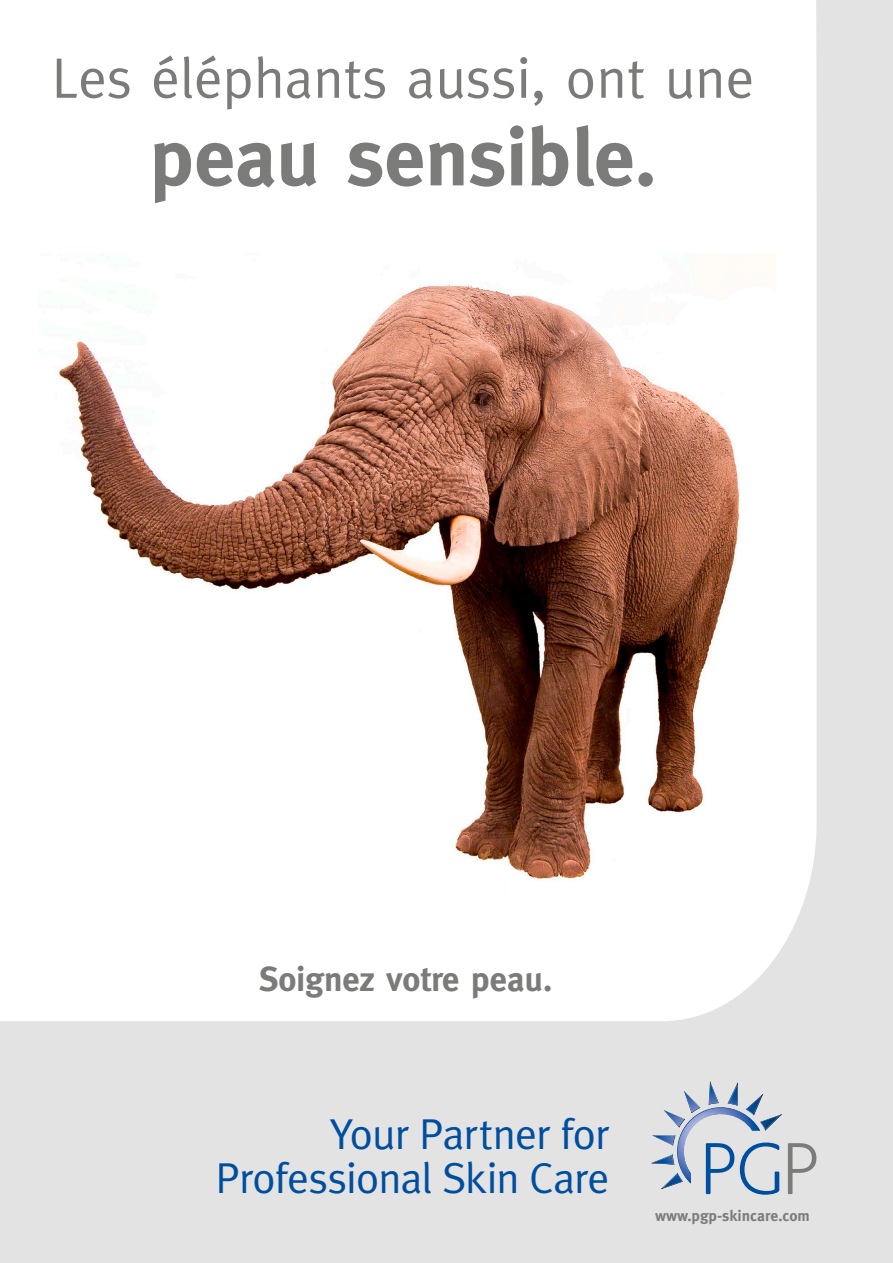
<style>
.page{position:relative;width:893px;height:1263px;background:#e3e3e3}
.page>*{position:absolute;margin:0;border:0;box-sizing:border-box;transform-origin:0 0}
.t1{font:700 81.45px "Meta";color:#7b7b7a}
.t2{font:57.07px "Meta";color:#7b7b7a}
.t3{font:43.2px/43.7px "Meta Plus Normal";letter-spacing:-.02em;color:#004e9e;text-align:right}
.t4{font:700 34.58px "Meta";color:#7b7b7a}
.t5{font:700 15.38px "Meta Plus";color:#7b7b7a}
</style>
<div class="page">
<div style="left:0;top:0;width:817px;height:1021px;background:#fff"></div>
<img style="left:38px;top:253px;width:737px;height:653px">
<svg style="left:788px;top:1143px;width:28px;height:51px"></svg>
<svg style="left:651px;top:1081px;width:131px;height:114px"></svg>
<h2 class="t2" style="left:52px;top:45px;width:704px">Les éléphants aussi, ont une</h2>
<h1 class="t1" style="left:149px;top:110px;width:509px">peau sensible.</h1>
<p class="t4" style="left:259px;top:959px;width:295px">Soignez votre peau.</p>
<p class="t3" style="left:216px;top:1111px;width:396px">Your Partner for<br>Professional Skin Care</p>
<p class="t5" style="left:655px;top:1207px;width:156px">www.pgp-skincare.com</p>
</div>
